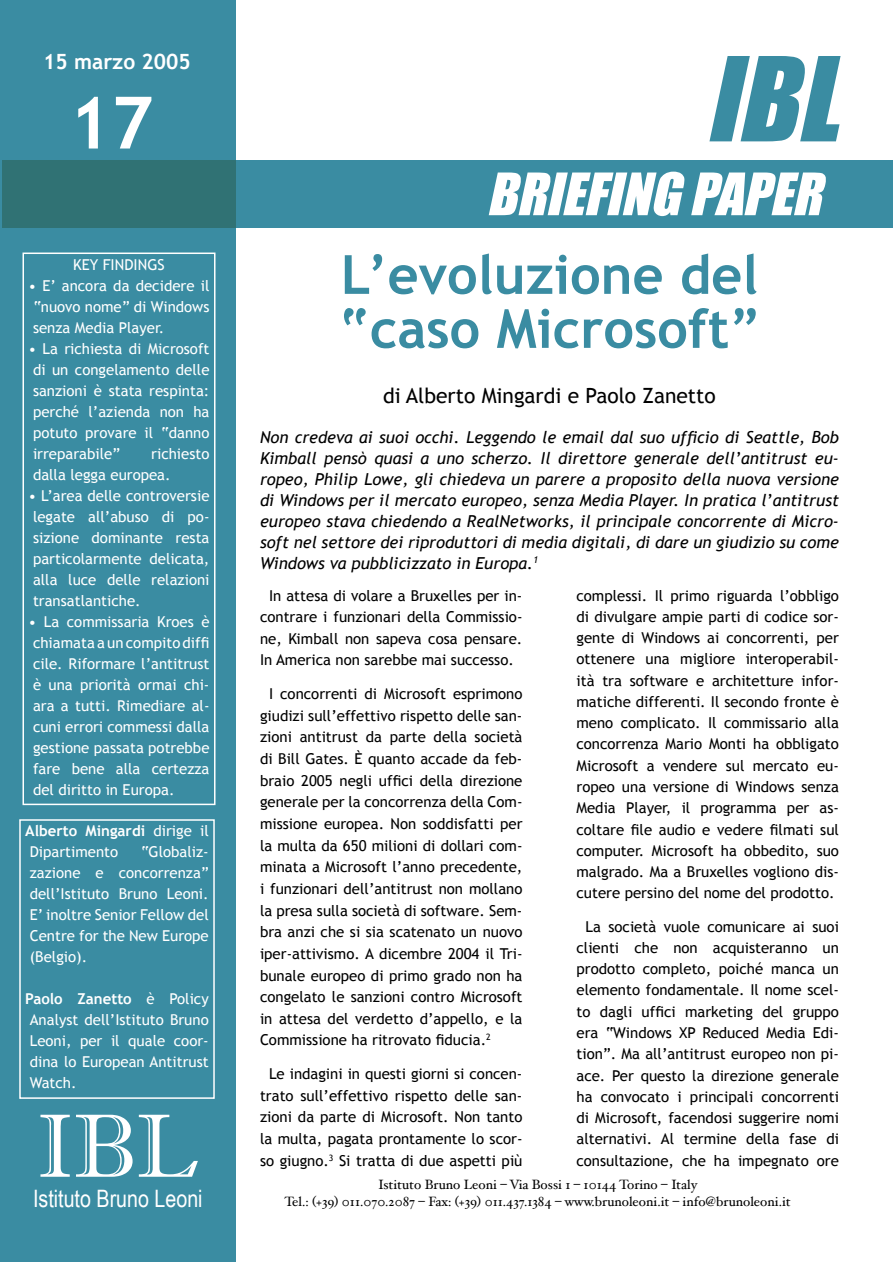
<style>
.page{position:relative;width:893px;height:1263px;background:#fff}
.page>*{position:absolute;margin:0;border:0;box-sizing:border-box;transform-origin:0 0}
.t1{font:italic 108px "Impact";color:#3a8ca2}
.t2{font:90px "Imprint MT Shadow";color:#fff}
.t3{font:700 72px "Trebuchet MS";color:#fff}
.t4{font:700 54px/54px "Trebuchet MS";color:#3a8ca2}
.t5{font:italic 54px "Impact";color:#fff}
.t6{font:24px "Arial Narrow";color:#fff}
.t7{font:21px "Trebuchet MS";color:#000}
.t8{font:700 21px "Trebuchet MS";color:#fff}
.t9{font:italic 16.5px/21px "Trebuchet MS";color:#000;text-align:justify}
.t10{font:15px/21.3px "Trebuchet MS";color:#000;text-align:center}
.t11{font:15px/21px "Trebuchet MS";color:#fff;text-align:justify}
.t12{font:13.5px/16.2px "Hoefler Text";color:#000;text-align:center}
.s1{font-weight:700}
</style>
<div class="page">
<div style="left:0;top:1px;width:236px;height:1261px;background:#3a8ca2"></div>
<div style="left:236px;top:161px;width:657px;height:67px;background:#3a8ca2"></div>
<div style="left:2px;top:161px;width:234px;height:67px;background:#307274"></div>
<svg style="left:23px;top:253px;width:192px;height:552px"></svg>
<svg style="left:19px;top:819px;width:196px;height:280px"></svg>
<h3 class="t8" style="left:43px;top:48px;width:149px">15 marzo 2005</h3>
<h3 class="t3" style="left:69px;top:78px;width:86px">17</h3>
<p class="t11" style="left:73px;top:254px;width:93px">KEY FINDINGS</p>
<p class="t11" style="left:33px;top:275px;width:178px;text-indent:-4px">• E’ ancora da decidere il “nuovo nome” di Windows senza Media Player.</p>
<p class="t11" style="left:33px;top:338px;width:178px;text-indent:-4px">• La richiesta di Microsoft di un congelamento delle sanzioni è stata respinta: perché l’azienda non ha potuto provare il “danno irreparabile”</p>
<p class="t11" style="left:33px;top:443px;width:178px;text-indent:118px">richiesto dalla legga europea.</p>
<p class="t11" style="left:33px;top:485px;width:178px;text-indent:-4px">• L’area delle controversie legate all’abuso di po&shy;sizione dominante resta particolarmente delicata, alla luce delle relazioni transatlantiche.</p>
<p class="t11" style="left:33px;top:611px;width:178px;text-indent:-4px">• La commissaria Kroes è chiamata a un compito diffi cile. Riformare l’antitrust è una priorità ormai chi&shy;ara a tutti. Rimediare al&shy;cuni errori commessi dalla gestione passata potrebbe fare bene alla certezza del diritto in Europa.</p>
<p class="t11" style="left:30px;top:821px;width:180px;text-indent:-4px"><span class="s1">Alberto Mingardi</span> dirige il<br>Dipartimento</p>
<p class="t11" style="left:30px;top:842px;width:180px;text-indent:111px">“Globaliz&shy;zazione e concorrenza” dell’Istituto Bruno Leoni.<br>E’ inoltre Senior Fellow del Centre for the New Europe (Belgio).</p>
<p class="t11" style="left:30px;top:989px;width:181px;text-indent:-4px"><span class="s1">Paolo Zanetto</span> è Policy Analyst dell’Istituto Bruno Leoni, per il quale coor&shy;dina lo European Antitrust Watch.</p>
<h2 class="t2" style="left:37px;top:1093px;width:164px">IBL</h2>
<h3 class="t6" style="left:33px;top:1185px;width:171px">Istituto Bruno Leoni</h3>
<h1 class="t1" style="left:705px;top:32px;width:161px">IBL</h1>
<h3 class="t5" style="left:486px;top:161px;width:350px">BRIEFING PAPER</h3>
<h3 class="t4" style="left:338px;top:248px;width:424px">L’evoluzione del “caso Microsoft”</h3>
<h3 class="t7" style="left:383px;top:383px;width:334px">di Alberto Mingardi e Paolo Zanetto</h3>
<p class="t9" style="left:260px;top:426px;width:580px">Non credeva ai suoi occhi. Leggendo le email dal suo ufficio di Seattle, Bob Kimball pensò quasi a uno scherzo. Il direttore generale dell’antitrust eu&shy;ropeo, Philip Lowe, gli chiedeva un parere a proposito della nuova versione di Windows per il mercato europeo, senza Media Player. In pratica l’antitrust europeo stava chiedendo a RealNetworks, il principale concorrente di Micro&shy;soft nel settore dei riproduttori di media digitali, di dare un giudizio su come Windows va pubblicizzato in Europa.<sup>1</sup></p>
<p class="t10" style="left:260px;top:585px;width:264px">In attesa di volare a Bruxelles per in&shy;contrare i funzionari della Commissio&shy;ne, Kimball non sapeva cosa pensare.<br>In America non sarebbe mai successo.</p>
<p class="t10" style="left:260px;top:683px;width:264px;text-align:justify;text-indent:9px">I concorrenti di Microsoft esprimono giudizi sull’effettivo rispetto delle san&shy;zioni antitrust da parte della società di Bill Gates. È quanto accade da feb&shy;braio 2005 negli uffici della direzione generale per la concorrenza della Com&shy;missione europea. Non soddisfatti per la multa da 650 milioni di dollari com&shy;minata a Microsoft l’anno precedente, i funzionari dell’antitrust non mollano la presa sulla società di software. Sem&shy;bra anzi che si sia scatenato un nuovo iper-attivismo. A dicembre 2004 il Tri&shy;bunale europeo di primo grado non ha congelato le sanzioni contro Microsoft in attesa del verdetto d’appello, e la Commissione ha ritrovato fiducia.<sup>2</sup></p>
<p class="t10" style="left:260px;top:1063px;width:264px">Le indagini in questi giorni si concen&shy;trato sull’effettivo rispetto delle san&shy;zioni da parte di Microsoft. Non tanto la multa, pagata prontamente lo scor&shy;so giugno.<sup>3</sup> Si tratta di due aspetti più</p>
<p class="t10" style="left:576px;top:585px;width:264px;text-align:justify">complessi. Il primo riguarda l’obbligo di divulgare ampie parti di codice sor&shy;gente di Windows ai concorrenti, per ottenere una migliore interoperabil&shy;ità tra software e architetture infor&shy;matiche differenti. Il secondo fronte è meno complicato. Il commissario alla concorrenza Mario Monti ha obbligato Microsoft a vendere sul mercato eu&shy;ropeo una versione di Windows senza Media Player, il programma per as&shy;coltare file audio e vedere filmati sul computer. Microsoft ha obbedito, suo malgrado. Ma a Bruxelles vogliono dis&shy;cutere persino del nome del prodotto.</p>
<p class="t10" style="left:576px;top:916px;width:264px">La società vuole comunicare ai suoi clienti che non acquisteranno un prodotto completo, poiché manca un elemento fondamentale. Il nome scel&shy;to dagli uffici marketing del gruppo era “Windows XP Reduced Media Edi&shy;tion”. Ma all’antitrust europeo non pi&shy;ace. Per questo la direzione generale ha convocato i principali concorrenti di Microsoft, facendosi suggerire nomi alternativi. Al termine della fase di consultazione, che ha impegnato ore</p>
<p class="t12" style="left:284px;top:1177px;width:508px">Istituto Bruno Leoni – Via Bossi 1 – 10144 Torino – Italy<br>Tel.: (+39) 011.070.2087 – Fax: (+39) 011.437.1384 – www.brunoleoni.it – info@brunoleoni.it</p>
</div>
